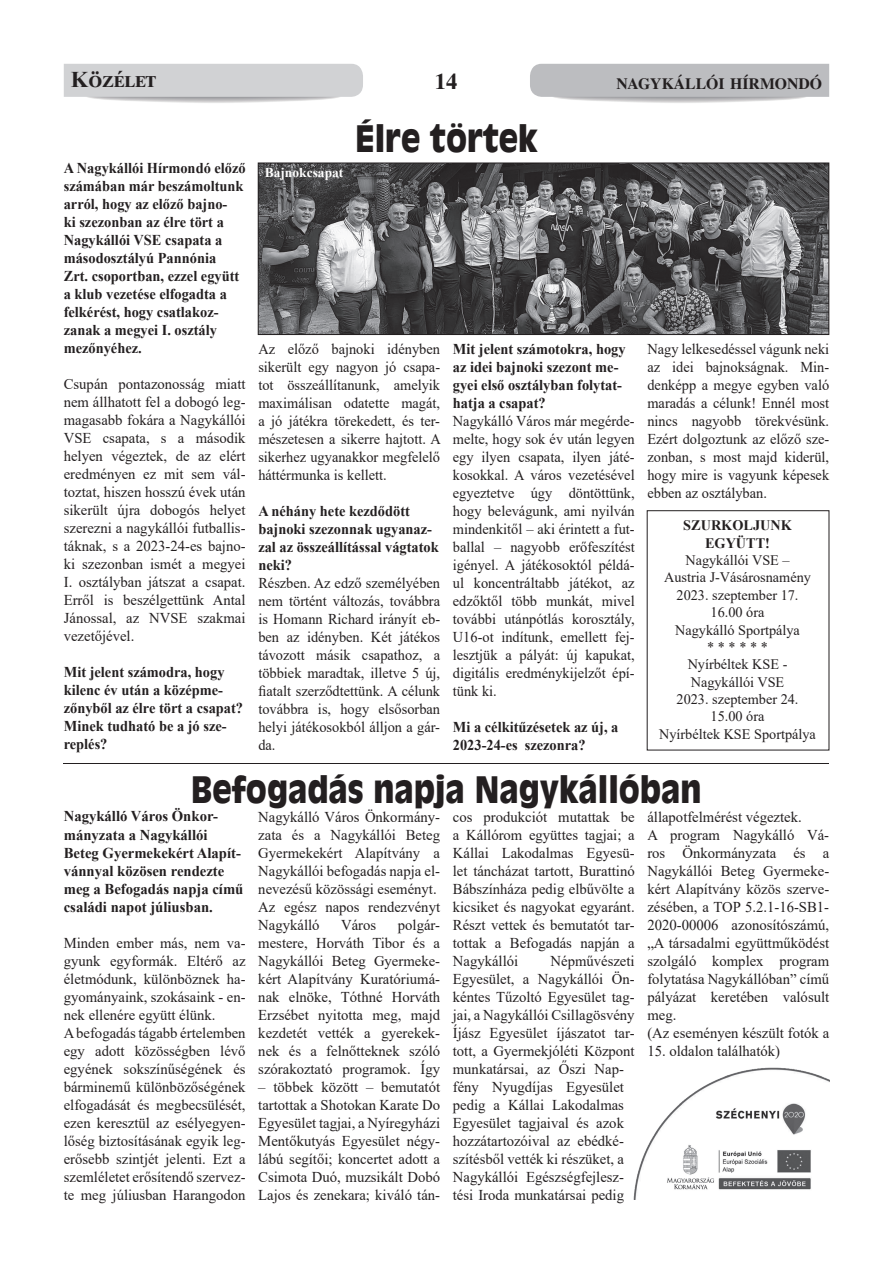
<style>
.page{position:relative;width:893px;height:1263px;background:#fff}
.page>*{position:absolute;margin:0;border:0;box-sizing:border-box;transform-origin:0 0}
.t1{font:900 36px "Antique Olive";color:#231f20;scale:.88 1}
.t2{font:700 22.5px "Times New Roman";color:#231f20}
.t3{font:700 22.5px "Times";color:#231f20}
.t4{font:700 15.75px "Times";color:#231f20}
.t5{font:15px/18px "Times New Roman";color:#231f20;text-align:justify}
.t6{font:15px/18px "Times New Roman";color:#231f20;text-align:justify;scale:.96 1}
.t7{font:700 15px/18px "Times New Roman";color:#231f20;scale:.96 1}
.t8{font:700 15px/18px "Times New Roman";color:#231f20}
.t9{font:14.4px/17.4px "Times New Roman";color:#231f20;text-align:center}
.t10{font:700 14.4px/17.4px "Times New Roman";color:#231f20;text-align:center}
.t11{font:700 13.5px "Times New Roman";color:#fff}
</style>
<div class="page">
<svg style="left:64px;top:64px;width:299px;height:39px;background:#d2d3d4"></svg>
<svg style="left:530px;top:64px;width:299px;height:39px;background:#c0c1c4"></svg>
<img style="left:260px;top:165px;width:567px;height:168px">
<div style="left:258px;top:163px;width:571px;height:172px;border:1px solid #231f20"></div>
<img style="left:633px;top:1067px;width:196px;height:132px">
<hr style="left:62px;top:761px;width:768px;height:3px;background:#231f20;opacity:.5">
<h2 class="t2" style="left:71px;top:64px;width:87px">Közélet</h2>
<h2 class="t3" style="left:435px;top:68px;width:24px">14</h2>
<p class="t4" style="left:616px;top:74px;width:207px">NAGYKÁLLÓI HÍRMONDÓ</p>
<h1 class="t1" style="left:355px;top:116px;width:208px">Élre törtek</h1>
<p class="t7" style="left:64px;top:158px;width:191px">A Nagykállói Hírmondó előző számában már beszámoltunk arról, hogy az előző bajno-<br>ki szezonban az élre tört a<br>Nagykállói VSE csapata a másodosztályú Pannónia<br>Zrt. csoportban, ezzel együtt a klub vezetése elfogadta a felkérést, hogy csatlakoz&shy;zanak a megyei I. osztály mezőnyéhez.</p>
<p class="t5" style="left:64px;top:374px;width:183px">Csupán pontazonosság miatt nem állhatott fel a dobogó leg&shy;magasabb fokára a Nagykállói VSE csapata, s a második helyen végeztek, de az elért eredményen ez mit sem vál&shy;toztat, hiszen hosszú évek után sikerült újra dobogós helyet szerezni a nagykállói futballis&shy;táknak, s a 2023-24-es bajno&shy;ki szezonban ismét a megyei I. osztályban játszat a csapat.<br>Erről is beszélgettünk Antal Jánossal, az NVSE szakmai vezetőjével.</p>
<p class="t7" style="left:64px;top:662px;width:188px">Mit jelent számodra, hogy kilenc év után a középme&shy;zőnyből az élre tört a csapat?<br>Minek tudható be a jó sze&shy;replés?</p>
<p class="t11" style="left:265px;top:163px;width:80px">Bajnokcsapat</p>
<p class="t6" style="left:258px;top:339px;width:192px">Az előző bajnoki idényben sikerült egy nagyon jó csapa&shy;tot összeállítanunk, amelyik maximálisan odatette magát, a jó játékra törekedett, és ter&shy;mészetesen a sikerre hajtott. A sikerhez ugyanakkor megfelelő háttérmunka is kellett.</p>
<p class="t7" style="left:258px;top:501px;width:189px">A néhány hete kezdődött bajnoki szezonnak ugyanaz&shy;zal az összeállítással vágtatok neki?</p>
<p class="t6" style="left:258px;top:573px;width:191px">Részben. Az edző személyében nem történt változás, továbbra is Homann Richard irányít eb&shy;ben az idényben. Két játékos távozott másik csapathoz, a többiek maradtak, illetve 5 új, fiatalt szerződtettünk. A célunk továbbra is, hogy elsősorban helyi játékosokból álljon a gár&shy;da.</p>
<p class="t7" style="left:453px;top:339px;width:181px">Mit jelent számotokra, hogy az idei bajnoki szezont me&shy;gyei első osztályban folytat&shy;hatja a csapat?</p>
<p class="t6" style="left:453px;top:411px;width:191px">Nagykálló Város már megérde&shy;melte, hogy sok év után legyen egy ilyen csapata, ilyen játé&shy;kosokkal. A város vezetésével egyeztetve úgy döntöttünk, hogy belevágunk, ami nyilván mindenkitől – aki érintett a fut&shy;ballal – nagyobb erőfeszítést igényel. A játékosoktól példá&shy;ul koncentráltabb játékot, az edzőktől több munkát, mivel további utánpótlás korosztály, U16-ot indítunk, emellett fej&shy;lesztjük a pályát: új kapukat, digitális eredménykijelzőt épí&shy;tünk ki.</p>
<p class="t7" style="left:453px;top:717px;width:174px">Mi a célkitűzésetek az új, a<br>2023-24-es szezonra?</p>
<p class="t6" style="left:647px;top:339px;width:191px">Nagy lelkesedéssel vágunk neki az idei bajnokságnak. Min&shy;denképp a megye egyben való maradás a célunk! Ennél most nincs nagyobb törekvésünk.<br>Ezért dolgoztunk az előző sze&shy;zonban, s most majd kiderül, hogy mire is vagyunk képesek ebben az osztályban.</p>
<p class="t10" style="left:683px;top:516px;width:110px">SZURKOLJUNK<br>EGYÜTT!</p>
<p class="t9" style="left:659px;top:551px;width:158px">Nagykállói VSE –<br>Austria J-Vásárosnamény<br>2023. szeptember 17.<br>16.00 óra<br>Nagykálló Sportpálya<br>* * * * * *<br>Nyírbéltek KSE -<br>Nagykállói VSE<br>2023. szeptember 24.<br>15.00 óra<br>Nyírbéltek KSE Sportpálya</p>
<h1 class="t1" style="left:191px;top:767px;width:581px">Befogadás napja Nagykállóban</h1>
<p class="t8" style="left:64px;top:807px;width:181px">Nagykálló Város Önkor&shy;mányzata a Nagykállói<br>Beteg Gyermekekért Alapít&shy;vánnyal közösen rendezte meg a Befogadás napja című családi napot júliusban.</p>
<p class="t5" style="left:64px;top:933px;width:183px;text-align:left">Minden ember más, nem va&shy;gyunk egyformák. Eltérő az életmódunk, különböznek ha&shy;gyományaink, szokásaink - en&shy;nek ellenére együtt élünk.<br>A befogadás tágabb értelemben egy adott közösségben lévő egyének sokszínűségének és bárminemű különbözőségének elfogadását és megbecsülését, ezen keresztül az esélyegyen&shy;lőség biztosításának egyik leg&shy;erősebb szintjét jelenti. Ezt a szemléletet erősítendő szervez&shy;te meg júliusban Harangodon</p>
<p class="t5" style="left:258px;top:807px;width:183px;text-align:left">Nagykálló Város Önkormány&shy;zata és a Nagykállói Beteg<br>Gyermekekért Alapítvány a<br>Nagykállói befogadás napja el&shy;nevezésű közössági eseményt.<br>Az egész napos rendezvényt<br>Nagykálló</p>
<p class="t5" style="left:453px;top:807px;width:183px">cos produkciót mutattak be a Kállórom együttes tagjai; a Kállai Lakodalmas Egyesü&shy;let táncházat tartott, Burattinó Bábszínháza pedig elbűvölte a kicsiket és nagyokat egyaránt.<br>Részt vettek és bemutatót tar&shy;tottak a Befogadás napján a Nagykállói</p>
<p class="t5" style="left:647px;top:807px;width:183px;text-align:left">állapotfelmérést végeztek.<br>A program Nagykálló Vá&shy;ros Önkormányzata és a<br>Nagykállói Beteg Gyermeke&shy;kért Alapítvány közös szerve&shy;zésében, a TOP 5.2.1-16-SB1-<br>2020-00006 azonosítószámú, „A társadalmi együttműködést szolgáló komplex program folytatása Nagykállóban” című pályázat keretében valósult meg.<br>(Az eseményen készült fotók a</p>
<p class="t5" style="left:647px;top:1041px;width:134px">15. oldalon találhatók)</p>
<p class="t5" style="left:258px;top:915px;width:183px;text-indent:140px">polgár&shy;mestere, Horváth Tibor és a Nagykállói Beteg Gyermeke&shy;kért Alapítvány Kuratóriumá&shy;nak elnöke, Tóthné Horváth Erzsébet nyitotta meg, majd kezdetét vették a gyerekek&shy;nek és a felnőtteknek szóló szórakoztató programok. Így</p>
<p class="t5" style="left:258px;top:1077px;width:183px">– többek között – bemutatót tartottak a Shotokan Karate Do Egyesület tagjai, a Nyíregyházi Mentőkutyás Egyesület négy&shy;lábú segítői; koncertet adott a Csimota Duó, muzsikált Dobó Lajos és zenekara; kiváló tán-</p>
<p class="t5" style="left:341px;top:915px;width:37px">Város</p>
<p class="t5" style="left:453px;top:951px;width:183px;text-align:left;text-indent:98px">Népművészeti<br>Egyesület, a Nagykállói Ön&shy;kéntes Tűzoltó Egyesület tag&shy;jai, a Nagykállói Csillagösvény<br>Íjász Egyesület íjászatot tar&shy;tott, a Gyermekjóléti Központ munkatársai, az Őszi Nap&shy;fény Nyugdíjas Egyesület pedig a Kállai Lakodalmas<br>Egyesület tagjaival és azok hozzátartozóival az ebédké&shy;szítésből vették ki részüket, a<br>Nagykállói Egészségfejlesz&shy;tési Iroda munkatársai pedig</p>
</div>
